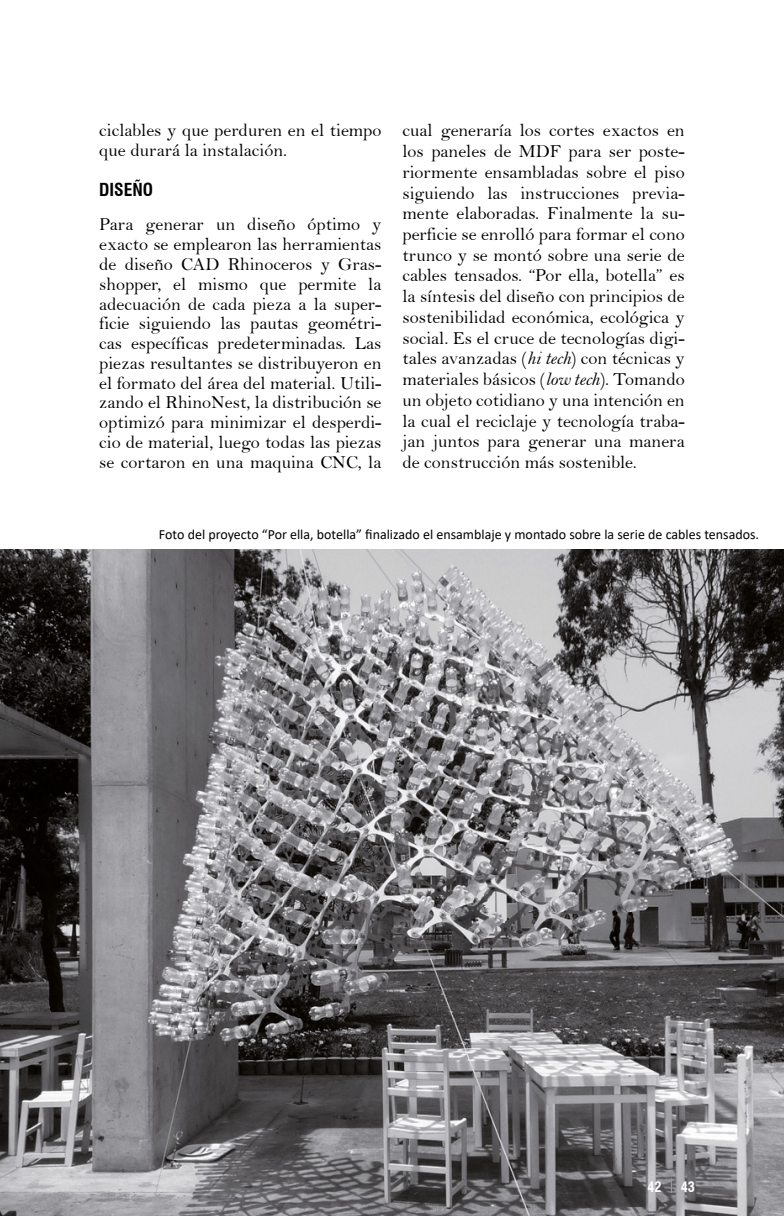
<style>
.page{position:relative;width:784px;height:1216px;background:#fff}
.page>*{position:absolute;margin:0;border:0;box-sizing:border-box;transform-origin:0 0}
.t1{font:18.38px/20.7px "Bell";color:#000;text-align:justify}
.t2{font:700 condensed 17.5px "Swiss 721 BT";color:#000}
.t3{font:14px "Calibri";color:#000}
.t4{font:700 condensed 14px "Swiss 721 BT";color:#fff}
.s1{font-family:"Bell MT Italic"}
</style>
<div class="page">
<img style="left:0;top:550px;width:784px;height:665px">
<svg style="left:671px;top:1178px;width:1px;height:14px"></svg>
<p class="t1" style="left:99px;top:120px;width:284px;line-height:19.8px">ciclables y que perduren en el tiempo que durará la instalación.</p>
<p class="t2" style="left:99px;top:179px;width:55px">DISEÑO</p>
<p class="t1" style="left:99px;top:215px;width:284px;line-height:19.8px">Para generar un diseño óptimo y exacto se emplearon las herramientas de diseño CAD Rhinoceros y Gras&shy;shopper, el mismo que permite la adecuación de cada pieza a la super&shy;ficie siguiendo las pautas geométri&shy;cas específicas predeterminadas. Las piezas resultantes se distribuyeron en el formato del área del material. Utili&shy;zando el RhinoNest, la distribución se optimizó para minimizar el desperdi&shy;cio de material, luego todas las piezas se cortaron en una maquina CNC, la</p>
<p class="t1" style="left:402px;top:120px;width:284px">cual generaría los cortes exactos en los paneles de MDF para ser poste&shy;riormente ensambladas sobre el piso siguiendo las instrucciones previa&shy;mente elaboradas. Finalmente la su&shy;perficie se enrolló para formar el cono trunco y se montó sobre una serie de cables tensados. “Por ella, botella” es la síntesis del diseño con principios de sostenibilidad económica, ecológica y social. Es el cruce de tecnologías digi&shy;tales avanzadas (<span class="s1">hi tech</span>) con técnicas y materiales básicos (<span class="s1">low tech</span>). Tomando un objeto cotidiano y una intención en la cual el reciclaje y tecnología traba&shy;jan juntos para generar una manera de construcción más sostenible.</p>
<p class="t3" style="left:159px;top:525px;width:602px">Foto del proyecto “Por ella, botella” finalizado el ensamblaje y montado sobre la serie de cables tensados.</p>
<p class="t4" style="left:647px;top:1178px;width:15px">42</p>
<p class="t4" style="left:681px;top:1178px;width:15px">43</p>
</div>
